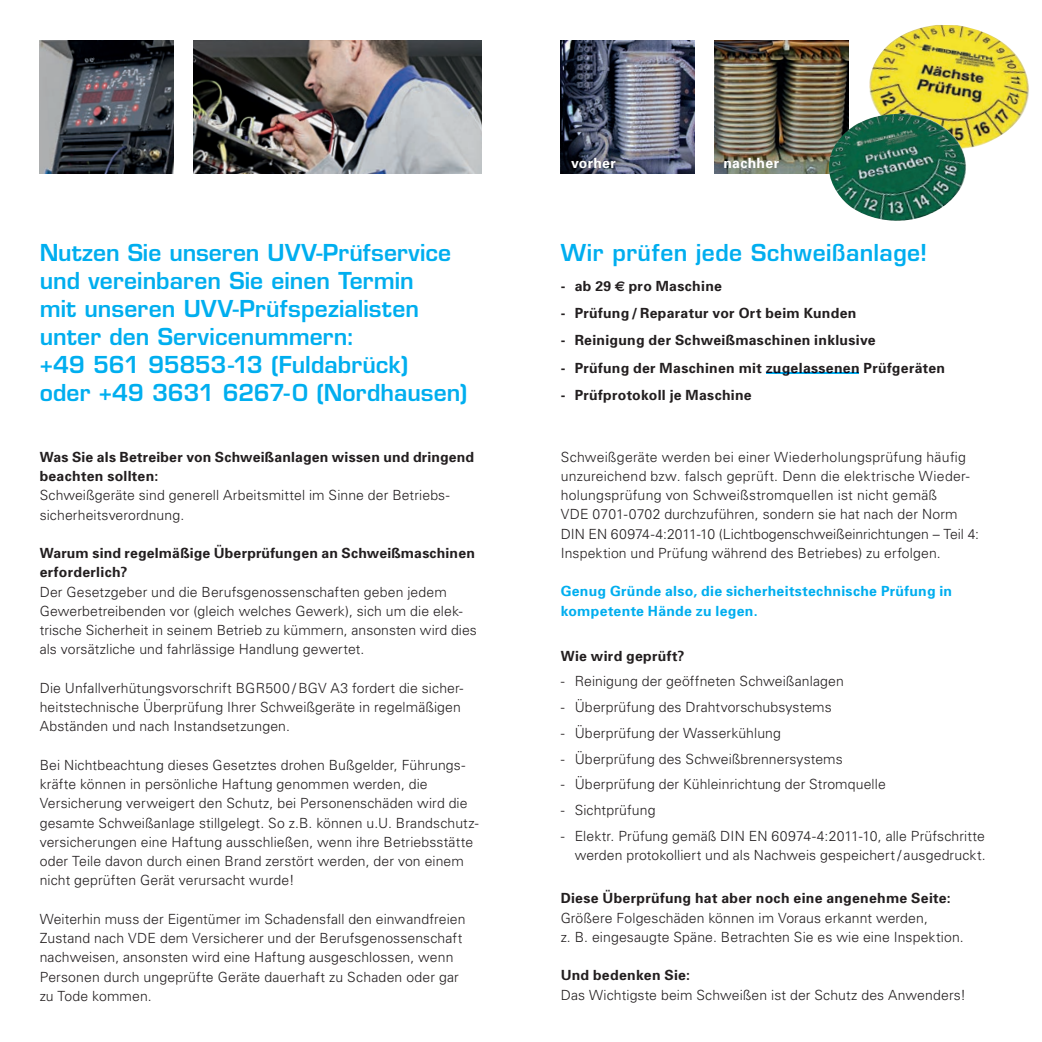
<style>
.page{position:relative;width:1042px;height:1042px;background:#fff}
.page>*{position:absolute;margin:0;border:0;box-sizing:border-box;transform-origin:0 0}
.t1{font:600 22.75px/28px "Eurostile";letter-spacing:.005em;color:#00aeef}
.t2{font:300 14px/19.2px "Univers";letter-spacing:.01em;color:#231f20}
.t3{font:700 14px/19.2px "Univers";letter-spacing:.02em;color:#231f20}
.t4{font:700 14px/19.2px "Univers";letter-spacing:.02em;color:#00aeef}
.t5{font:700 14px "Univers";letter-spacing:.025em;color:#000424}
.t6{font:700 14px "Univers";letter-spacing:.02em;color:#fff}
.s1{font-family:"Euro Sans"}
</style>
<div class="page">
<img style="left:40px;top:41px;width:134px;height:132px">
<img style="left:561px;top:41px;width:133px;height:132px">
<img style="left:714px;top:41px;width:134px;height:132px">
<img style="left:193px;top:41px;width:288px;height:132px">
<img style="left:869px;top:25px;width:160px;height:123px">
<img style="left:828px;top:114px;width:143px;height:107px">
<hr style="left:766px;top:372px;width:93px;height:2px;background:#00aeef">
<h1 class="t1" style="left:40px;top:238px;width:429px">Nutzen Sie unseren UVV-Prüfservice und vereinbaren Sie einen Termin<br>mit unseren UVV-Prüfspezialisten unter den Servicenummern:<br>+49 561 95853-13 (Fuldabrück)<br>oder +49 3631 6267-0 (Nordhausen)</h1>
<p class="t3" style="left:40px;top:447px;width:436px">Was Sie als Betreiber von Schweißanlagen wissen und dringend beachten sollten:</p>
<p class="t2" style="left:40px;top:485px;width:411px">Schweißgeräte sind generell Arbeitsmittel im Sinne der Betriebs&shy;sicherheitsverordnung.</p>
<p class="t3" style="left:40px;top:543px;width:437px">Warum sind regelmäßige Überprüfungen an Schweißmaschinen erforderlich?</p>
<p class="t2" style="left:40px;top:581px;width:439px">Der Gesetzgeber und die Berufsgenossenschaften geben jedem Gewerbetreibenden vor (gleich welches Gewerk), sich um die elek&shy;trische Sicherheit in seinem Betrieb zu kümmern, ansonsten wird dies als vorsätzliche und fahrlässige Handlung gewertet.</p>
<p class="t2" style="left:40px;top:678px;width:425px">Die Unfallverhütungsvorschrift BGR500 / BGV A3 fordert die sicher&shy;heitstechnische Überprüfung Ihrer Schweißgeräte in regelmäßigen<br>Abständen und nach Instandsetzungen.</p>
<p class="t2" style="left:40px;top:755px;width:440px">Bei Nichtbeachtung dieses Gesetztes drohen Bußgelder, Führungs&shy;kräfte können in persönliche Haftung genommen werden, die Versicherung verweigert den Schutz, bei Personenschäden wird die gesamte Schweißanlage stillgelegt. So z.B. können u.U. Brandschutz&shy;versicherungen eine Haftung ausschließen, wenn ihre Betriebsstätte oder Teile davon durch einen Brand zerstört werden, der von einem nicht geprüften Gerät verursacht wurde!</p>
<p class="t2" style="left:40px;top:909px;width:427px">Weiterhin muss der Eigentümer im Schadensfall den einwandfreien Zustand nach VDE dem Versicherer und der Berufsgenossenschaft nachweisen, ansonsten wird eine Haftung ausgeschlossen, wenn Personen durch ungeprüfte Geräte dauerhaft zu Schaden oder gar zu Tode kommen.</p>
<p class="t6" style="left:571px;top:154px;width:46px">vorher</p>
<p class="t6" style="left:723px;top:154px;width:57px">nachher</p>
<h1 class="t1" style="left:561px;top:238px;width:368px">Wir prüfen jede Schweißanlage!</h1>
<p class="t3" style="left:561px;top:276px;width:163px">- ab 29 <span class="s1">€</span> pro Maschine</p>
<p class="t3" style="left:561px;top:303px;width:297px">- Prüfung / Reparatur vor Ort beim Kunden</p>
<p class="t3" style="left:561px;top:330px;width:316px">- Reinigung der Schweißmaschinen inklusive</p>
<p class="t5" style="left:561px;top:359px;width:386px">- Prüfung der Maschinen mit zugelassenen Prüfgeräten</p>
<p class="t3" style="left:561px;top:385px;width:193px">- Prüfprotokoll je Maschine</p>
<p class="t2" style="left:561px;top:446px;width:420px">Schweißgeräte werden bei einer Wiederholungsprüfung häufig unzureichend bzw. falsch geprüft. Denn die elektrische Wieder&shy;holungsprüfung von Schweißstromquellen ist nicht gemäß<br>VDE 0701-0702 durchzuführen, sondern sie hat nach der Norm DIN EN 60974-4:2011-10 (Lichtbogenschweißeinrichtungen – Teil 4:<br>Inspektion und Prüfung während des Betriebes) zu erfolgen.</p>
<p class="t4" style="left:561px;top:581px;width:393px">Genug Gründe also, die sicherheitstechnische Prüfung in kompetente Hände zu legen.</p>
<p class="t3" style="left:561px;top:645px;width:125px">Wie wird geprüft?</p>
<p class="t2" style="left:561px;top:671px;width:285px">- Reinigung der geöffneten Schweißanlagen</p>
<p class="t2" style="left:561px;top:697px;width:273px">- Überprüfung des Drahtvorschubsystems</p>
<p class="t2" style="left:561px;top:723px;width:222px">- Überprüfung der Wasserkühlung</p>
<p class="t2" style="left:561px;top:748px;width:284px">- Überprüfung des Schweißbrennersystems</p>
<p class="t2" style="left:561px;top:774px;width:327px">- Überprüfung der Kühleinrichtung der Stromquelle</p>
<p class="t2" style="left:561px;top:800px;width:96px">- Sichtprüfung</p>
<p class="t2" style="left:561px;top:826px;width:426px;text-align:right">- Elektr. Prü fung gemäß DIN EN 60974-4:2011-10, alle Prüfschritte werden protokolliert und als Nachweis gespeichert / ausgedruckt.</p>
<p class="t3" style="left:561px;top:888px;width:391px">Diese Überprüfung hat aber noch eine angenehme Seite:</p>
<p class="t2" style="left:561px;top:907px;width:405px">Größere Folgeschäden können im Voraus erkannt werden,<br>z. B. eingesaugte Späne. Betrachten Sie es wie eine Inspektion.</p>
<p class="t3" style="left:561px;top:965px;width:131px">Und bedenken Sie:</p>
<p class="t2" style="left:561px;top:984px;width:407px">Das Wichtigste beim Schweißen ist der Schutz des Anwenders!</p>
</div>
